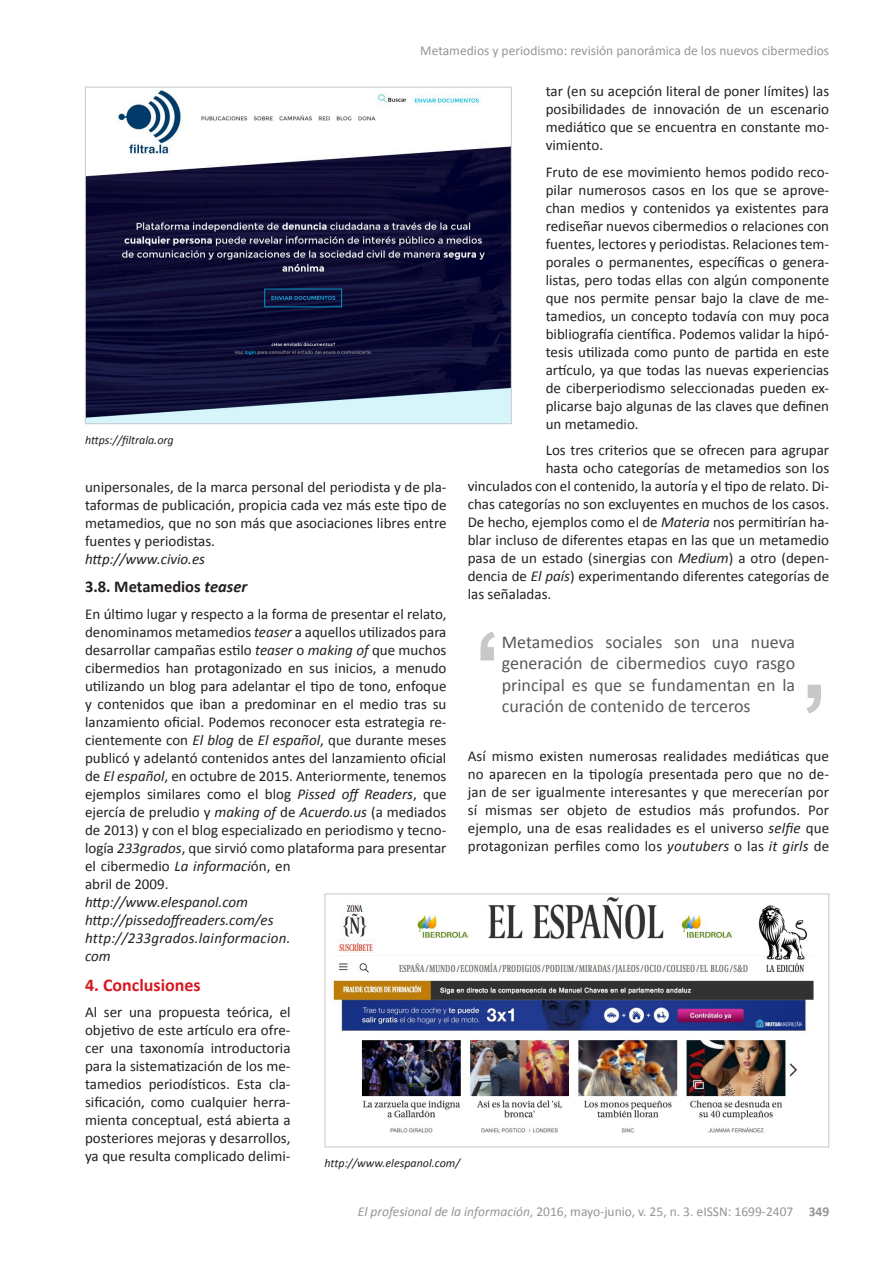
<style>
.page{position:relative;width:893px;height:1263px;background:#fff}
.page>*{position:absolute;margin:0;border:0;box-sizing:border-box;transform-origin:0 0}
._10_Frase_resaltada{font:18px/21.6px "Calibri";color:#57585a;text-align:justify}
._06_Titulo_primero_t{font:700 18px "Calibri";color:#d7171f}
._07_Titulo_segundo_t{font:700 16.5px "Calibri";color:#231f20}
._0_TEXTO{font:15px/18px "Calibri";color:#231f20;text-align:justify}
._0_TEXTO-2{font:italic 15px "Calibri";color:#231f20}
._0_TEXTO-3{font:italic 15px/18px "Calibri";letter-spacing:.02em;color:#231f20}
.t1{font:13.5px "Calibri";color:#939598}
._09_Figuras_pie{font:italic 12px "Calibri";color:#231f20}
._0_TEXTO-4{font:italic 12px "Calibri";color:#231f20}
.s1{font-style:italic}
.s2{font-weight:700}
</style>
<div class="page">
<img style="left:333px;top:897px;width:481px;height:236px">
<div style="left:325px;top:893px;width:504px;height:254px;border:1px solid #c7c8ca"></div>
<img style="left:87px;top:90px;width:423px;height:332px">
<div style="left:85px;top:87px;width:427px;height:337px;border:1px solid #c7c8ca"></div>
<svg style="left:806px;top:685px;width:15px;height:29px"></svg>
<svg style="left:480px;top:631px;width:15px;height:29px"></svg>
<p class="t1" style="left:420px;top:42px;width:410px">Metamedios y periodismo: revisión panorámica de los nuevos cibermedios</p>
<p class="_0_TEXTO" style="left:546px;top:82px;width:285px">tar (en su acepción literal de poner límites) las posibilidades de innovación de un escenario mediático que se encuentra en constante mo&shy;vimiento.</p>
<p class="_0_TEXTO" style="left:546px;top:163px;width:285px">Fruto de ese movimiento hemos podido reco&shy;pilar numerosos casos en los que se aprove&shy;chan medios y contenidos ya existentes para rediseñar nuevos cibermedios o relaciones con fuentes, lectores y periodistas. Relaciones tem&shy;porales o permanentes, específicas o genera&shy;listas, pero todas ellas con algún componente que nos permite pensar bajo la clave de me&shy;tamedios, un concepto todavía con muy poca bibliografía científica. Podemos validar la hipó&shy;tesis utilizada como punto de partida en este artículo, ya que todas las nuevas experiencias de ciberperiodismo seleccionadas pueden ex&shy;plicarse bajo algunas de las claves que definen un metamedio.</p>
<p class="_0_TEXTO" style="left:546px;top:441px;width:285px">Los tres criterios que se ofrecen para agrupar</p>
<p class="_0_TEXTO" style="left:546px;top:459px;width:285px">hasta ocho categorías de metamedios son los</p>
<p class="_0_TEXTO" style="left:468px;top:477px;width:363px">vinculados con el contenido, la autoría y el tipo de relato. Di-</p>
<p class="_0_TEXTO" style="left:468px;top:495px;width:363px">chas categorías no son excluyentes en muchos de los casos.</p>
<p class="_0_TEXTO" style="left:468px;top:513px;width:363px">De hecho, ejemplos como el de <span class="s1">Materia</span> nos permitirían ha-</p>
<p class="_0_TEXTO" style="left:468px;top:531px;width:363px">blar incluso de diferentes etapas en las que un metamedio</p>
<p class="_0_TEXTO" style="left:468px;top:549px;width:363px">pasa de un estado (sinergias con <span class="s1">Medium</span>) a otro (depen-</p>
<p class="_0_TEXTO" style="left:468px;top:567px;width:363px">dencia de <span class="s1">El país</span>) experimentando diferentes categorías de</p>
<p class="_0_TEXTO" style="left:468px;top:585px;width:85px">las señaladas.</p>
<p class="_0_TEXTO-4" style="left:85px;top:432px;width:90px">https://filtrala.org</p>
<p class="_0_TEXTO" style="left:85px;top:478px;width:363px">unipersonales, de la marca personal del periodista y de pla&shy;taformas de publicación, propicia cada vez más este tipo de metamedios, que no son más que asociaciones libres entre fuentes y periodistas.</p>
<p class="_0_TEXTO-2" style="left:85px;top:549px;width:122px">http://www.civio.es</p>
<p class="_07_Titulo_segundo_t" style="left:85px;top:576px;width:164px">3.8. Metamedios <span class="s1">teaser</span></p>
<p class="_0_TEXTO" style="left:85px;top:605px;width:363px;text-align:left">En último lugar y respecto a la forma de presentar el relato, denominamos metamedios <span class="s1">teaser</span> a aquellos utilizados para desarrollar campañas estilo <span class="s1">teaser</span> o <span class="s1">making of</span> que muchos cibermedios han protagonizado en sus inicios, a menudo utilizando un blog para adelantar el tipo de tono, enfoque y contenidos que iban a predominar en el medio tras su lanzamiento oficial. Podemos reconocer esta estrategia re&shy;cientemente con <span class="s1">El blog</span> de <span class="s1">El español</span>, que durante meses publicó y adelantó contenidos antes del lanzamiento oficial de <span class="s1">El español</span>, en octubre de 2015. Anteriormente, tenemos ejemplos similares como el blog <span class="s1">Pissed off Readers</span>, que ejercía de preludio y <span class="s1">making of</span> de <span class="s1">Acuerdo.us</span> (a mediados de 2013) y con el blog especializado en periodismo y tecno&shy;logía <span class="s1">233grados</span>, que sirvió como plataforma para presentar el cibermedio <span class="s1">La informaci</span>ón, en<br>abril de 2009.</p>
<p class="_0_TEXTO-2" style="left:85px;top:891px;width:165px">http://www.elespanol.com</p>
<p class="_0_TEXTO-2" style="left:85px;top:909px;width:190px">http://pissedoffreaders.com/es</p>
<p class="_0_TEXTO-3" style="left:85px;top:928px;width:207px">http://233grados.lainformacion. com</p>
<p class="_06_Titulo_primero_t" style="left:85px;top:973px;width:117px">4. Conclusiones</p>
<p class="_0_TEXTO" style="left:85px;top:1003px;width:207px">Al ser una propuesta teórica, el objetivo de este artículo era ofre&shy;cer una taxonomía introductoria para la sistematización de los me&shy;tamedios periodísticos. Esta cla&shy;sificación, como cualquier herra&shy;mienta conceptual, está abierta a posteriores mejoras y desarrollos, ya que resulta complicado delimi-</p>
<p class="_10_Frase_resaltada" style="left:502px;top:631px;width:295px">Metamedios sociales son una nueva generación de cibermedios cuyo rasgo principal es que se fundamentan en la curación de contenido de terceros</p>
<p class="_0_TEXTO" style="left:468px;top:747px;width:363px">Así mismo existen numerosas realidades mediáticas que no aparecen en la tipología presentada pero que no de&shy;jan de ser igualmente interesantes y que merecerían por sí mismas ser objeto de estudios más profundos. Por ejemplo, una de esas realidades es el universo <span class="s1">selfie</span> que protagonizan perfiles como los <span class="s1">youtubers</span> o las <span class="s1">it girls</span> de</p>
<p class="_09_Figuras_pie" style="left:325px;top:1155px;width:137px">http://www.elespanol.com/</p>
<p class="t1" style="left:358px;top:1203px;width:473px"><span class="s1">El profesional de la información</span>, 2016, mayo-junio, v. 25, n. 3. eISSN: 1699-2407 <span class="s2">349</span></p>
</div>
